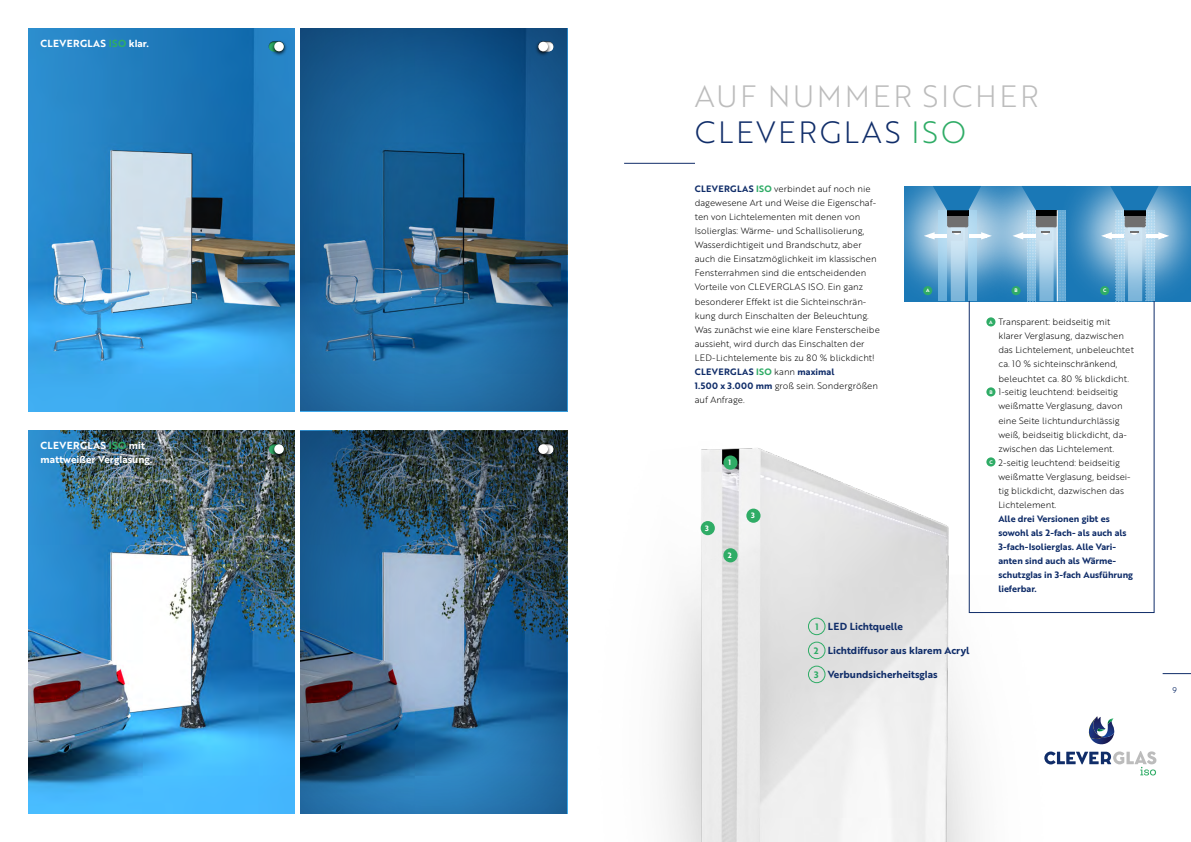
<style>
.page{position:relative;width:1191px;height:842px;background:#fff}
.page>*{position:absolute;margin:0;border:0;box-sizing:border-box;transform-origin:0 0}
.Headline{font:30px/36px "Brother 1816 Light";letter-spacing:.09em;color:#bcbcbc}
.t1{font:10px "Brother 1816 Bold";color:#102d69}
.t2{font:10px/14px "Brother 1816 Bold";letter-spacing:.005em;color:#fff}
.t3{font:10px "Brother 1816 Bold";letter-spacing:.03em;color:#fff}
.t4{font:9.1px "Brother 1816 Bold";color:#2fac66}
.Fließtext{font:9px/14px "Brother 1816 Light";color:#000}
.Fließtext-2{font:9px/14px "Brother 1816 Bold";color:#102d69}
.t5{font:8px "Brother 1816 Book";color:#102d69}
.t6{font:7.5px "Brother 1816 Bold";color:#fff}
.t7{font:5px "Brother 1816 Bold";color:#fff}
.s1{color:#2fac66}
.s2{color:#102d69}
.s3{font-family:"Brother 1816 Bold";color:#102d69}
.s4{font-family:"Brother 1816 Bold";color:#2fac66}
</style>
<div class="page">
<div style="left:292px;top:424px;width:284px;height:390px;background:#002b4d;opacity:.75"></div>
<div style="left:292px;top:21px;width:284px;height:391px;background:#002b4d;opacity:.75"></div>
<img style="left:663px;top:309px;width:528px;height:533px">
<img style="left:28px;top:28px;width:267px;height:383px">
<img style="left:28px;top:431px;width:267px;height:383px">
<svg style="left:1044px;top:716px;width:112px;height:59px"></svg>
<div style="left:259px;top:34px;width:34px;height:18px;background:#2684c7"></div>
<svg style="left:270px;top:41px;width:17px;height:16px"></svg>
<div style="left:274px;top:42px;width:10px;height:9px;background:#fff;border-radius:50%"></div>
<svg style="left:259px;top:436px;width:34px;height:18px"></svg>
<svg style="left:270px;top:443px;width:17px;height:16px"></svg>
<div style="left:274px;top:444px;width:10px;height:10px;background:#fff;border-radius:50%"></div>
<div style="left:528px;top:34px;width:34px;height:18px;background:#134c7f"></div>
<svg style="left:534px;top:41px;width:18px;height:16px"></svg>
<div style="left:538px;top:42px;width:10px;height:9px;background:#fff;border-radius:50%"></div>
<svg style="left:528px;top:436px;width:34px;height:18px"></svg>
<svg style="left:534px;top:443px;width:18px;height:16px"></svg>
<div style="left:538px;top:444px;width:10px;height:10px;background:#fff;border-radius:50%"></div>
<div style="left:808px;top:618px;width:17px;height:17px;border:1px solid #2fac66;border-radius:50%"></div>
<div style="left:808px;top:642px;width:17px;height:17px;border:1px solid #2fac66;border-radius:50%"></div>
<div style="left:808px;top:666px;width:17px;height:17px;border:1px solid #2fac66;border-radius:50%"></div>
<div style="left:723px;top:455px;width:14px;height:15px;background:#2fac66;border-radius:50%"></div>
<div style="left:723px;top:548px;width:14px;height:14px;background:#2fac66;border-radius:50%"></div>
<div style="left:700px;top:521px;width:15px;height:14px;background:#2fac66;border-radius:50%"></div>
<div style="left:746px;top:509px;width:14px;height:14px;background:#2fac66;border-radius:50%"></div>
<hr style="left:624px;top:163px;width:71px;height:1px;background:#102d69">
<svg style="left:1066px;top:186px;width:125px;height:123px;background:#4d96c6"></svg>
<svg style="left:904px;top:186px;width:108px;height:123px;background:#67a5ce"></svg>
<svg style="left:1012px;top:186px;width:54px;height:115px;background:#75accd"></svg>
<svg style="left:1101px;top:186px;width:68px;height:116px;background:#79aed0"></svg>
<svg style="left:924px;top:186px;width:68px;height:115px;background:#79aed0"></svg>
<div style="left:1100px;top:286px;width:9px;height:9px;background:#2fac66;border-radius:50%"></div>
<div style="left:923px;top:286px;width:9px;height:9px;background:#2fac66;border-radius:50%"></div>
<hr style="left:1056px;top:210px;width:1px;height:91px;background:#fff">
<div style="left:969px;top:301px;width:185px;height:312px;border:1px solid #102d69"></div>
<div style="left:986px;top:317px;width:9px;height:9px;background:#2fac66;border-radius:50%"></div>
<div style="left:986px;top:387px;width:9px;height:9px;background:#2fac66;border-radius:50%"></div>
<div style="left:986px;top:457px;width:9px;height:9px;background:#2fac66;border-radius:50%"></div>
<p class="t3" style="left:41px;top:36px;width:110px">CLEVERGLAS <span class="s1">ISO</span> klar.</p>
<p class="t2" style="left:41px;top:438px;width:113px">CLEVERGLAS <span class="s1">ISO</span> mit mattweißer Verglasung.</p>
<p class="Headline" style="left:694px;top:77px;width:345px">AUF NUMMER SICHER<br><span class="s2">CLEVERGLAS</span> <span class="s1">ISO</span></p>
<p class="Fließtext" style="left:694px;top:182px;width:187px"><span class="s3">CLEVERGLAS</span> <span class="s4">ISO</span> verbindet auf noch nie dagewesene Art und Weise die Eigenschaf&shy;ten von Lichtelementen mit denen von Isolierglas: Wärme- und Schallisolierung, Wasserdichtigeit und Brandschutz, aber auch die Einsatzmöglichkeit im klassischen Fensterrahmen sind die entscheidenden Vorteile von CLEVERGLAS ISO. Ein ganz besonderer Effekt ist die Sichteinschrän&shy;kung durch Einschalten der Beleuchtung.<br>Was zunächst wie eine klare Fensterscheibe aussieht, wird durch das Einschalten der LED-Lichtelemente bis zu 80 % blickdicht!</p>
<p class="Fließtext" style="left:694px;top:364px;width:185px"><span class="s3">CLEVERGLAS</span> <span class="s4">ISO</span> kann <span class="s3">maximal<br>1.500 x 3.000 mm</span> groß sein. Sondergrößen auf Anfrage.</p>
<p class="t6" style="left:728px;top:457px;width:4px">1</p>
<p class="t6" style="left:705px;top:522px;width:5px">3</p>
<p class="t6" style="left:728px;top:550px;width:5px">2</p>
<p class="t6" style="left:751px;top:510px;width:5px">3</p>
<p class="t7" style="left:926px;top:287px;width:5px">A</p>
<p class="t7" style="left:1014px;top:287px;width:5px">B</p>
<p class="t7" style="left:1103px;top:287px;width:5px">C</p>
<p class="t7" style="left:989px;top:318px;width:5px">A</p>
<p class="Fließtext" style="left:998px;top:315px;width:137px">Transparent: beidseitig mit klarer Verglasung, dazwischen das Lichtelement, unbeleuchtet ca. 10 % sichteinschränkend, beleuchtet ca. 80 % blickdicht.</p>
<p class="t7" style="left:989px;top:388px;width:5px">B</p>
<p class="Fließtext" style="left:998px;top:385px;width:130px">1-seitig leuchtend: beidseitig weißmatte Verglasung, davon eine Seite lichtundurchlässig weiß, beidseitig blickdicht, da&shy;zwischen das Lichtelement.</p>
<p class="t7" style="left:989px;top:458px;width:5px">C</p>
<p class="Fließtext" style="left:998px;top:455px;width:134px">2-seitig leuchtend: beidseitig weißmatte Verglasung, beidsei&shy;tig blickdicht, dazwischen das<br>Lichtelement.</p>
<p class="Fließtext-2" style="left:998px;top:511px;width:136px">Alle drei Versionen gibt es sowohl als 2-fach- als auch als<br>3-fach-Isolierglas. Alle Vari&shy;anten sind auch als Wärme&shy;schutzglas in 3-fach Ausführung lieferbar.</p>
<p class="t4" style="left:815px;top:619px;width:5px">1</p>
<p class="t1" style="left:828px;top:619px;width:77px">LED Lichtquelle</p>
<p class="t4" style="left:814px;top:643px;width:6px">2</p>
<p class="t1" style="left:828px;top:643px;width:143px">Lichtdiffusor aus klarem Acryl</p>
<p class="t4" style="left:814px;top:667px;width:6px">3</p>
<p class="t1" style="left:828px;top:667px;width:111px">Verbundsicherheitsglas</p>
<p class="t5" style="left:1172px;top:685px;width:6px">9</p>
</div>
